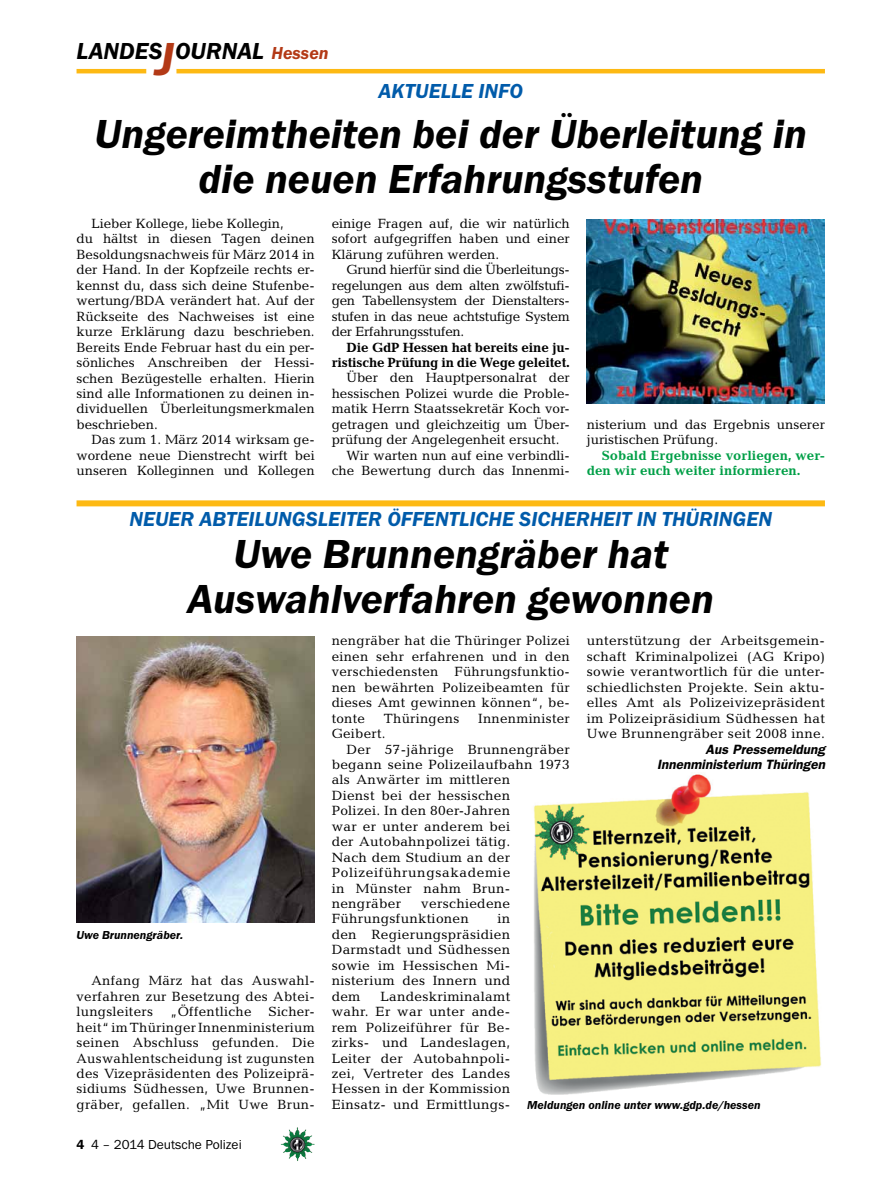
<style>
.page{position:relative;width:893px;height:1191px;background:#fff}
.page>*{position:absolute;margin:0;border:0;box-sizing:border-box;transform-origin:0 0}
.t1{font:italic 600 42px/45px "Franklin Gothic Itc T";color:#000;text-align:center}
.t2{font:italic 600 24px "Franklin Gothic Itc T";color:#000}
.t3{font:italic 600 21px "Franklin Gothic Itc T";color:#005baa}
.t4{font:13.5px/15.5px "Candida";color:#000;text-align:justify}
.t5{font:13.5px/15.5px "Candida";letter-spacing:.02em;color:#000}
.t6{font:700 13.5px/15.5px "Candida";letter-spacing:-.01em;color:#000;text-align:right}
.t7{font:700 13.5px/15.5px "Candida";color:#009f47}
.t8{font:italic 600 13.5px/15.5px "Franklin Gothic";color:#000;text-align:right}
.t9{font:13.5px "Candida";letter-spacing:.045em;color:#000}
.t10{font:13.5px "Franklin Gothic Itc T";color:#000}
.t11{font:italic 600 12px "Franklin Gothic Itc T";color:#000}
.s1{font-size:48px;color:#b33916}
.s2{font-size:18px;color:#b33916}
.s3{font-weight:600}
</style>
<div class="page">
<hr style="left:77px;top:69px;width:69px;height:4px;background:#fdb913">
<hr style="left:176px;top:69px;width:649px;height:4px;background:#fdb913">
<img style="left:281px;top:1128px;width:16px;height:24px">
<img style="left:587px;top:219px;width:238px;height:184px">
<div style="left:77px;top:500px;width:748px;height:6px;background:#fdb913"></div>
<img style="left:77px;top:636px;width:238px;height:287px">
<img style="left:533px;top:774px;width:289px;height:320px">
<h2 class="t2" style="left:77px;top:37px;width:254px">LANDES<span class="s1">J</span>OURNAL <span class="s2">Hessen</span></h2>
<h3 class="t3" style="left:379px;top:79px;width:146px">AKTUELLE INFO</h3>
<h1 class="t1" style="left:95px;top:111px;width:714px">Ungereimtheiten bei der Überleitung in die neuen Erfahrungsstufen</h1>
<p class="t4" style="left:77px;top:216px;width:240px;text-align:left;text-indent:15px">Lieber Kollege, liebe Kollegin,<br>du hältst in diesen Tagen deinen Besoldungsnachweis für März 2014 in der Hand. In der Kopfzeile rechts er&shy;kennst du, dass sich deine Stufenbe&shy;wertung/BDA verändert hat. Auf der Rückseite des Nachweises ist eine kurze Erklärung dazu beschrieben.<br>Bereits Ende Februar hast du ein per&shy;sönliches Anschreiben der Hessi&shy;schen Bezügestelle erhalten. Hierin sind alle Informationen zu deinen in&shy;dividuellen Überleitungsmerkmalen beschrieben.</p>
<p class="t4" style="left:77px;top:432px;width:240px;text-indent:15px">Das zum 1. März 2014 wirksam ge&shy;wordene neue Dienstrecht wirft bei unseren Kolleginnen und Kollegen</p>
<p class="t4" style="left:332px;top:216px;width:240px">einige Fragen auf, die wir natürlich sofort aufgegriffen haben und einer Klärung zuführen werden.</p>
<p class="t4" style="left:332px;top:262px;width:240px;text-indent:15px">Grund hierfür sind die Überleitungs&shy;regelungen aus dem alten zwölfstufi&shy;gen Tabellensystem der Dienstalters&shy;stufen in das neue achtstufige System der Erfahrungsstufen.</p>
<p class="t6" style="left:332px;top:339px;width:240px">Die GdP Hessen hat bereits eine ju&shy;ristische Prüfung in die Wege geleitet.</p>
<p class="t4" style="left:347px;top:370px;width:225px">Über den Hauptpersonalrat der</p>
<p class="t4" style="left:332px;top:385px;width:240px">hessischen Polizei wurde die Proble-</p>
<p class="t4" style="left:332px;top:401px;width:240px">matik Herrn Staatssekretär Koch vor-</p>
<p class="t4" style="left:332px;top:416px;width:240px">getragen und gleichzeitig um Über-</p>
<p class="t4" style="left:332px;top:432px;width:229px">prüfung der Angelegenheit ersucht.</p>
<p class="t4" style="left:347px;top:447px;width:225px">Wir warten nun auf eine verbindli-</p>
<p class="t4" style="left:332px;top:463px;width:240px">che Bewertung durch das Innenmi-</p>
<p class="t4" style="left:587px;top:416px;width:240px">nisterium und das Ergebnis unserer juristischen Prüfung.</p>
<p class="t7" style="left:587px;top:447px;width:240px;text-indent:15px">Sobald Ergebnisse vorliegen, wer&shy;den wir euch weiter informieren.</p>
<h3 class="t3" style="left:129px;top:507px;width:28px">Neuer</h3>
<h3 class="t3" style="left:200px;top:507px;width:26px">Abteilungsleiter</h3>
<h3 class="t3" style="left:387px;top:507px;width:26px">öffentli</h3>
<h3 class="t3" style="left:475px;top:507px;width:88px">che sicherheit</h3>
<h3 class="t3" style="left:637px;top:507px;width:49px">in Thüringen</h3>
<h1 class="t1" style="left:188px;top:531px;width:528px">Uwe Brunnengräber hat<br>Auswahlverfahren gewonnen</h1>
<p class="t11" style="left:77px;top:928px;width:108px">Uwe Brunnengräber.</p>
<p class="t4" style="left:77px;top:973px;width:240px;text-indent:15px">Anfang März hat das Auswahl&shy;verfahren zur Besetzung des Abtei&shy;lungsleiters</p>
<p class="t5" style="left:170px;top:1004px;width:83px">„Öffentliche</p>
<p class="t4" style="left:77px;top:1004px;width:240px;text-indent:192px">Sicher&shy;heit“ im Thüringer Innenministerium seinen Abschluss gefunden. Die Auswahlentscheidung ist zugunsten des Vizepräsidenten des Polizeiprä&shy;sidiums Südhessen, Uwe Brunnen&shy;gräber, gefallen. „Mit Uwe Brun-</p>
<p class="t10" style="left:77px;top:1136px;width:167px"><span class="s3">4</span> 4 – 2014 Deutsche Polizei</p>
<p class="t4" style="left:332px;top:633px;width:240px">nengräber hat die Thüringer Polizei einen sehr erfahrenen und in den verschiedensten Führungsfunktio&shy;nen bewährten Polizeibeamten für dieses Amt gewinnen können“, be&shy;tonte</p>
<p class="t4" style="left:587px;top:633px;width:240px">unterstützung der Arbeitsgemein&shy;schaft Kriminalpolizei (AG Kripo) sowie verantwortlich für die unter&shy;schiedlichsten Projekte. Sein aktu&shy;elles Amt als Polizeivizepräsident im Polizeipräsidium Südhessen hat Uwe Brunnengräber seit 2008 inne.</p>
<p class="t8" style="left:657px;top:741px;width:169px">Aus Pressemeldung<br>Innenministerium Thüringen</p>
<p class="t5" style="left:384px;top:710px;width:77px">Thüringens</p>
<p class="t5" style="left:478px;top:710px;width:93px">Innenminister</p>
<p class="t5" style="left:332px;top:725px;width:55px">Geibert.</p>
<p class="t5" style="left:347px;top:741px;width:225px">Der 57-jährige Brunnengräber</p>
<p class="t5" style="left:332px;top:756px;width:240px">begann seine Polizeilaufbahn 1973</p>
<p class="t5" style="left:332px;top:772px;width:180px">als Anwärter im mittleren</p>
<p class="t5" style="left:332px;top:787px;width:180px">Dienst bei der hessischen</p>
<p class="t5" style="left:332px;top:803px;width:180px">Polizei. In den 80er-Jahren</p>
<p class="t5" style="left:332px;top:818px;width:180px">war er unter anderem bei</p>
<p class="t5" style="left:332px;top:834px;width:180px">der Autobahnpolizei tätig.</p>
<p class="t5" style="left:332px;top:849px;width:180px">Nach dem Studium an der</p>
<p class="t9" style="left:332px;top:865px;width:180px">Polizeiführungsakademie</p>
<p class="t5" style="left:332px;top:880px;width:180px">in Münster nahm Brun-</p>
<p class="t5" style="left:332px;top:895px;width:71px">nengräber</p>
<p class="t5" style="left:332px;top:895px;width:180px;text-indent:90px">verschiedene<br>Führungsfunktionen</p>
<p class="t4" style="left:332px;top:911px;width:180px;text-indent:166px">in den Regierungspräsidien Darmstadt und Südhessen sowie im Hessischen Mi&shy;nisterium des Innern und dem</p>
<p class="t4" style="left:332px;top:988px;width:180px;text-indent:49px">Landeskriminalamt wahr. Er war unter ande&shy;rem Polizeiführer für Be&shy;zirks- und Landeslagen, Leiter der Autobahnpoli&shy;zei, Vertreter des Landes Hessen in der Kommission Einsatz- und Ermittlungs-</p>
<p class="t11" style="left:527px;top:1098px;width:235px">Meldungen online unter www.gdp.de/hessen</p>
</div>
